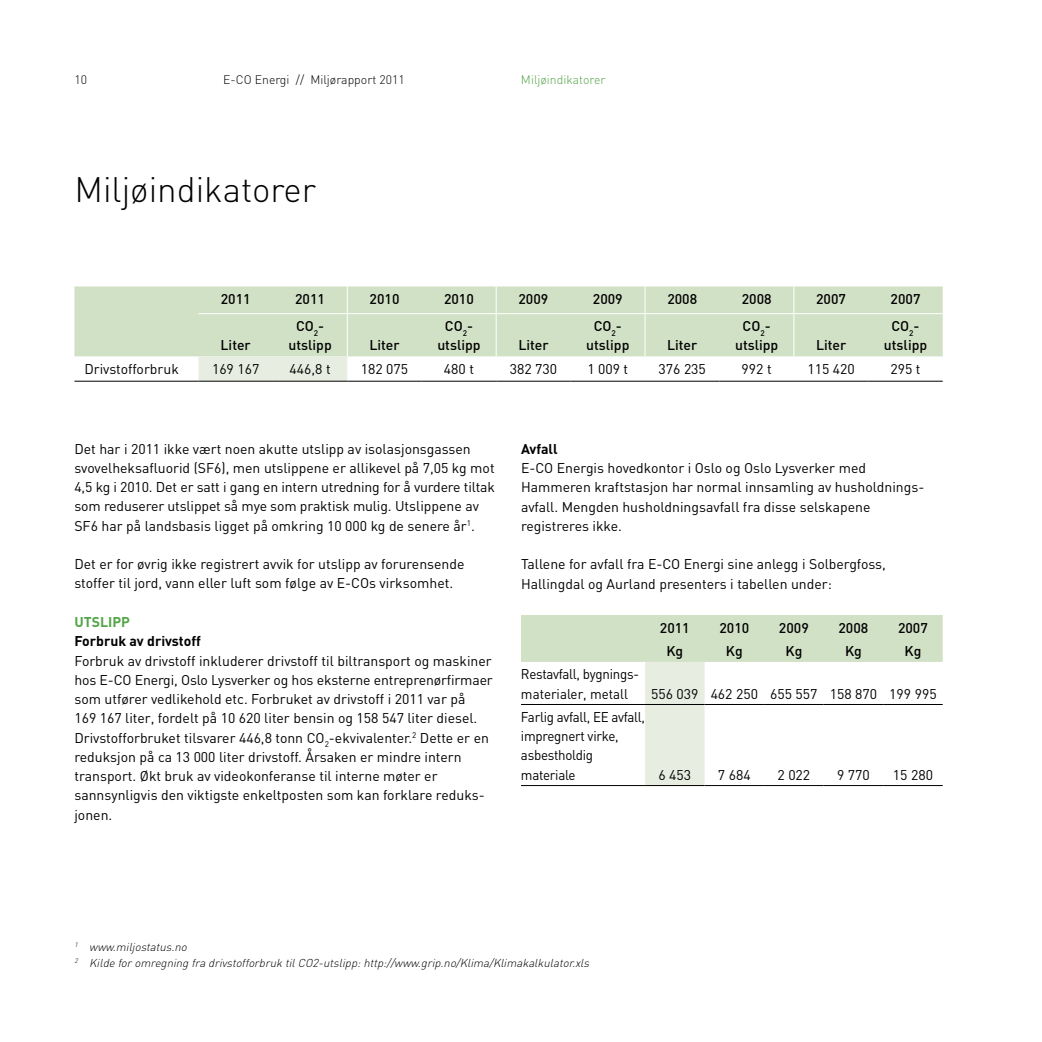
<style>
.page{position:relative;width:1042px;height:1042px;background:#fff}
.page>*{position:absolute;margin:0;border:0;box-sizing:border-box;transform-origin:0 0}
.t1{font:300 35px "DIN";color:#000}
.t2{font:14px/19.2px "DIN";color:#000}
.t3{font:500 14px/19.2px "DIN";color:#000;text-align:center}
.t4{font:14px/19.2px "DIN";letter-spacing:-.02em;color:#000;scale:.95 1}
.t5{font:700 14px "DIN";color:#000}
.t6{font:700 14px "DIN";color:#51a546}
.t7{font:300 12.25px "DIN";color:#000}
.t8{font:300 12.25px "DIN";color:#51a546}
.t9{font:italic 300 11.38px/15.8px "DIN";color:#000}
</style>
<div class="page">
<svg style="left:521px;top:615px;width:422px;height:170px"></svg>
<hr style="left:521px;top:704px;width:124px;height:1px;background:#000">
<hr style="left:645px;top:704px;width:59px;height:1px;background:#000">
<hr style="left:704px;top:704px;width:60px;height:1px;background:#000">
<hr style="left:764px;top:704px;width:59px;height:1px;background:#000">
<hr style="left:823px;top:704px;width:60px;height:1px;background:#000">
<hr style="left:883px;top:704px;width:60px;height:1px;background:#000">
<hr style="left:521px;top:785px;width:124px;height:1px;background:#000">
<hr style="left:704px;top:785px;width:60px;height:1px;background:#000">
<hr style="left:764px;top:785px;width:59px;height:1px;background:#000">
<hr style="left:823px;top:785px;width:60px;height:1px;background:#000">
<hr style="left:883px;top:785px;width:60px;height:1px;background:#000">
<hr style="left:645px;top:785px;width:59px;height:1px;background:#000">
<div style="left:74px;top:286px;width:869px;height:70px;background:#d1e1c6"></div>
<svg style="left:74px;top:356px;width:869px;height:25px"></svg>
<hr style="left:74px;top:381px;width:124px;height:1px;background:#000">
<hr style="left:347px;top:381px;width:75px;height:1px;background:#000">
<hr style="left:422px;top:381px;width:74px;height:1px;background:#000">
<hr style="left:496px;top:381px;width:74px;height:1px;background:#000">
<hr style="left:570px;top:381px;width:75px;height:1px;background:#000">
<hr style="left:645px;top:381px;width:74px;height:1px;background:#000">
<hr style="left:719px;top:381px;width:75px;height:1px;background:#000">
<hr style="left:794px;top:381px;width:74px;height:1px;background:#000">
<hr style="left:868px;top:381px;width:75px;height:1px;background:#000">
<hr style="left:198px;top:381px;width:75px;height:1px;background:#000">
<hr style="left:273px;top:381px;width:74px;height:1px;background:#000">
<svg style="left:347px;top:286px;width:1px;height:27px"></svg>
<hr style="left:347px;top:314px;width:1px;height:42px;background:#fff">
<svg style="left:496px;top:286px;width:1px;height:27px"></svg>
<hr style="left:496px;top:314px;width:1px;height:42px;background:#fff">
<svg style="left:645px;top:286px;width:1px;height:27px"></svg>
<hr style="left:645px;top:314px;width:1px;height:42px;background:#fff">
<svg style="left:793px;top:286px;width:1px;height:27px"></svg>
<hr style="left:793px;top:314px;width:1px;height:42px;background:#fff">
<hr style="left:198px;top:313px;width:75px;height:1px;background:#fff">
<hr style="left:273px;top:313px;width:74px;height:1px;background:#fff">
<hr style="left:347px;top:313px;width:75px;height:1px;background:#fff">
<hr style="left:422px;top:313px;width:74px;height:1px;background:#fff">
<hr style="left:496px;top:313px;width:74px;height:1px;background:#fff">
<hr style="left:570px;top:313px;width:75px;height:1px;background:#fff">
<hr style="left:645px;top:313px;width:74px;height:1px;background:#fff">
<hr style="left:719px;top:313px;width:75px;height:1px;background:#fff">
<hr style="left:794px;top:313px;width:74px;height:1px;background:#fff">
<hr style="left:868px;top:313px;width:75px;height:1px;background:#fff">
<p class="t7" style="left:74px;top:72px;width:14px">10</p>
<p class="t7" style="left:223px;top:72px;width:183px">E-CO Energi // Miljørapport 2011</p>
<p class="t8" style="left:521px;top:72px;width:86px">Miljøindikatorer</p>
<h1 class="t1" style="left:74px;top:168px;width:243px">Miljøindikatorer</h1>
<p class="t3" style="left:221px;top:289px;width:31px">2011</p>
<p class="t3" style="left:295px;top:289px;width:31px">2011</p>
<p class="t3" style="left:370px;top:289px;width:31px">2010</p>
<p class="t3" style="left:444px;top:289px;width:31px">2010</p>
<p class="t3" style="left:518px;top:289px;width:31px">2009</p>
<p class="t3" style="left:593px;top:289px;width:31px">2009</p>
<p class="t3" style="left:667px;top:289px;width:31px">2008</p>
<p class="t3" style="left:742px;top:289px;width:31px">2008</p>
<p class="t3" style="left:816px;top:289px;width:31px">2007</p>
<p class="t3" style="left:890px;top:289px;width:31px">2007</p>
<p class="t3" style="left:221px;top:335px;width:32px">Liter</p>
<p class="t3" style="left:437px;top:316px;width:45px">CO<sub>2</sub>- utslipp</p>
<p class="t3" style="left:586px;top:316px;width:45px">CO<sub>2</sub>- utslipp</p>
<p class="t3" style="left:735px;top:316px;width:45px">CO<sub>2</sub>- utslipp</p>
<p class="t3" style="left:884px;top:316px;width:45px">CO<sub>2</sub>- utslipp</p>
<p class="t3" style="left:288px;top:316px;width:45px">CO<sub>2</sub>- utslipp</p>
<p class="t3" style="left:369px;top:335px;width:32px">Liter</p>
<p class="t3" style="left:518px;top:335px;width:32px">Liter</p>
<p class="t3" style="left:667px;top:335px;width:32px">Liter</p>
<p class="t3" style="left:816px;top:335px;width:32px">Liter</p>
<p class="t2" style="left:84px;top:359px;width:96px">Drivstofforbruk</p>
<p class="t2" style="left:212px;top:359px;width:49px">169 167</p>
<p class="t2" style="left:290px;top:359px;width:43px">446,8 t</p>
<p class="t2" style="left:361px;top:359px;width:49px">182 075</p>
<p class="t2" style="left:444px;top:359px;width:32px">480 t</p>
<p class="t2" style="left:510px;top:359px;width:49px">382 730</p>
<p class="t2" style="left:587px;top:359px;width:42px">1 009 t</p>
<p class="t2" style="left:658px;top:359px;width:49px">376 235</p>
<p class="t2" style="left:741px;top:359px;width:32px">992 t</p>
<p class="t2" style="left:807px;top:359px;width:49px">115 420</p>
<p class="t2" style="left:890px;top:359px;width:32px">295 t</p>
<p class="t2" style="left:74px;top:439px;width:422px">Det har i 2011 ikke vært noen akutte utslipp av isolasjonsgassen svovelheksafluorid (SF6), men utslippene er allikevel på 7,05 kg mot 4,5 kg i 2010. Det er satt i gang en intern utredning for å vurdere tiltak som reduserer utslippet så mye som praktisk mulig. Utslippene av SF6 har på landsbasis ligget på omkring 10 000 kg de senere år<sup>1</sup>.</p>
<p class="t2" style="left:74px;top:554px;width:392px">Det er for øvrig ikke registrert avvik for utslipp av forurensende stoffer til jord, vann eller luft som følge av E-COs virksomhet.</p>
<p class="t6" style="left:74px;top:613px;width:57px">Utslipp</p>
<p class="t5" style="left:74px;top:632px;width:128px">Forbruk av drivstoff</p>
<p class="t2" style="left:74px;top:650px;width:420px">Forbruk av drivstoff inkluderer drivstoff til biltransport og maskiner hos E-CO Energi, Oslo Lysverker og hos eksterne entreprenørfirmaer som utfører vedlikehold etc. Forbruket av drivstoff i 2011 var på<br>169 167 liter, fordelt på 10 620 liter bensin og 158 547 liter diesel.<br>Drivstofforbruket tilsvarer 446,8 tonn CO<sub>2</sub>-ekvivalenter.<sup>2</sup> Dette er en reduksjon på ca 13 000 liter drivstoff. Årsaken er mindre intern transport. Økt bruk av videokonferanse til interne møter er sannsynligvis den viktigste enkeltposten som kan forklare reduks&shy;jonen.</p>
<p class="t5" style="left:521px;top:440px;width:38px">Avfall</p>
<p class="t2" style="left:521px;top:458px;width:403px">E-CO Energis hovedkontor i Oslo og Oslo Lysverker med Hammeren kraftstasjon har normal innsamling av husholdnings&shy;avfall. Mengden husholdningsavfall fra disse selskapene registreres ikke.</p>
<p class="t2" style="left:521px;top:554px;width:366px">Tallene for avfall fra E-CO Energi sine anlegg i Solbergfoss,<br>Hallingdal og Aurland presenters i tabellen under:</p>
<p class="t3" style="left:660px;top:617px;width:31px">2011</p>
<p class="t3" style="left:719px;top:617px;width:31px">2010</p>
<p class="t3" style="left:779px;top:617px;width:31px">2009</p>
<p class="t3" style="left:838px;top:617px;width:31px">2008</p>
<p class="t3" style="left:898px;top:617px;width:31px">2007</p>
<p class="t3" style="left:666px;top:641px;width:18px">Kg</p>
<p class="t3" style="left:726px;top:641px;width:18px">Kg</p>
<p class="t3" style="left:785px;top:641px;width:18px">Kg</p>
<p class="t3" style="left:845px;top:641px;width:18px">Kg</p>
<p class="t3" style="left:904px;top:641px;width:18px">Kg</p>
<p class="t4" style="left:521px;top:664px;width:124px">Restavfall, bygnings&shy;materialer, metall</p>
<p class="t2" style="left:651px;top:683px;width:287px">556 039 462 250 655 557 158 870 199 995</p>
<p class="t4" style="left:521px;top:707px;width:132px">Farlig avfall, EE avfall, impregnert virke, asbestholdig materiale</p>
<p class="t2" style="left:658px;top:764px;width:34px">6 453</p>
<p class="t2" style="left:718px;top:764px;width:34px">7 684</p>
<p class="t2" style="left:777px;top:764px;width:34px">2 022</p>
<p class="t2" style="left:837px;top:764px;width:34px">9 770</p>
<p class="t2" style="left:893px;top:764px;width:42px">15 280</p>
<p class="t9" style="left:74px;top:939px;width:519px"><sup>1</sup> www.miljostatus.no<br><sup>2</sup> Kilde foromregning fra drivstofforbruk tilCO2-utslipp:http://www.grip.no/Klima/Klimakalkulator.xls</p>
</div>
